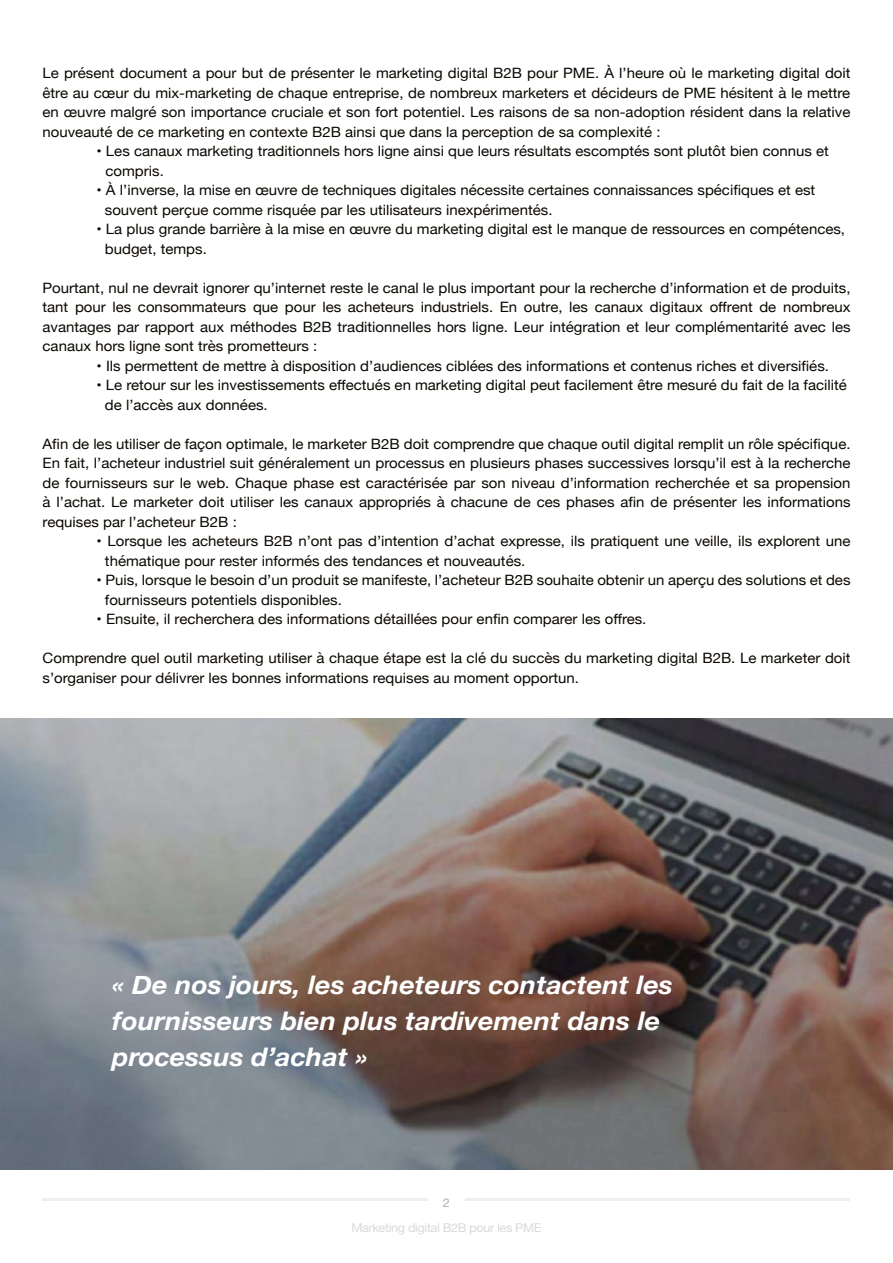
<style>
.page{position:relative;width:893px;height:1263px;background:#fff}
.page>*{position:absolute;margin:0;border:0;box-sizing:border-box;transform-origin:0 0}
.t1{font:italic 700 25.65px/36px "Helvetica Neue";color:#fff;scale:1.05 1}
.t2{font:14.25px/19.5px "Helvetica Neue";color:#0b0700;scale:1.05 1}
.t3{font:12.15px "Helvetica Neue";letter-spacing:-.03em;color:#dadada;scale:1.05 1}
.t4{font:12.15px "Helvetica Neue";color:#b3b2b2;scale:1.05 1}
</style>
<div class="page">
<hr style="left:43px;top:1198px;width:807px;height:3px;background:#eee">
<div style="left:428px;top:1190px;width:37px;height:19px;background:#fff"></div>
<img style="left:0;top:719px;width:893px;height:450px">
<p class="t2" style="left:43px;top:64px;width:771px;text-align:justify">Le présent document a pour but de présenter le marketing digital B2B pour PME. À l’heure où le marketing digital doit être au cœur du mix-marketing de chaque entreprise, de nombreux marketers et décideurs de PME hésitent à le mettre en œuvre malgré son importance cruciale et son fort potentiel. Les raisons de sa non-adoption résident dans la relative nouveauté de ce marketing en contexte B2B ainsi que dans la perception de sa complexité :</p>
<p class="t2" style="left:106px;top:142px;width:690px;text-indent:-9px">• Les canaux marketing traditionnels hors ligne ainsi que leurs résultats escomptés sont plutôt bien connus et compris.</p>
<p class="t2" style="left:105px;top:181px;width:678px;text-indent:-8px">• À l’inverse, la mise en œuvre de techniques digitales nécessite certaines connaissances spécifiques et est souvent perçue comme risquée par les utilisateurs inexpérimentés.</p>
<p class="t2" style="left:105px;top:220px;width:706px;text-indent:-8px">• La plus grande barrière à la mise en œuvre du marketing digital est le manque de ressources en compétences, budget, temps.</p>
<p class="t2" style="left:43px;top:279px;width:771px;text-align:justify">Pourtant, nul ne devrait ignorer qu’internet reste le canal le plus important pour la recherche d’information et de produits, tant pour les consommateurs que pour les acheteurs industriels. En outre, les canaux digitaux offrent de nombreux avantages par rapport aux méthodes B2B traditionnelles hors ligne. Leur intégration et leur complémentarité avec les canaux hors ligne sont très prometteurs :</p>
<p class="t2" style="left:97px;top:356px;width:699px">• Ils permettent de mettre à disposition d’audiences ciblées des informations et contenus riches et diversifiés.</p>
<p class="t2" style="left:105px;top:376px;width:708px;text-indent:-8px">• Le retour sur les investissements effectués en marketing digital peut facilement être mesuré du fait de la facilité de l’accès aux données.</p>
<p class="t2" style="left:43px;top:434px;width:771px;text-align:justify">Afin de les utiliser de façon optimale, le marketer B2B doit comprendre que chaque outil digital remplit un rôle spécifique.<br>En fait, l’acheteur industriel suit généralement un processus en plusieurs phases successives lorsqu’il est à la recherche de fournisseurs sur le web. Chaque phase est caractérisée par son niveau d’information recherchée et sa propension à l’achat. Le marketer doit utiliser les canaux appropriés à chacune de ces phases afin de présenter les informations requises par l’acheteur B2B :</p>
<p class="t2" style="left:105px;top:532px;width:712px;text-indent:-8px">• Lorsque les acheteurs B2B n’ont pas d’intention d’achat expresse, ils pratiquent une veille, ils explorent une thématique pour rester informés des tendances et nouveautés.</p>
<p class="t2" style="left:105px;top:571px;width:712px;text-indent:-8px">• Puis, lorsque le besoin d’un produit se manifeste, l’acheteur B2B souhaite obtenir un aperçu des solutions et des fournisseurs potentiels disponibles.</p>
<p class="t2" style="left:97px;top:610px;width:525px">• Ensuite, il recherchera des informations détaillées pour enfin comparer les offres.</p>
<p class="t2" style="left:43px;top:649px;width:771px">Comprendre quel outil marketing utiliser à chaque étape est la clé du succès du marketing digital B2B. Le marketer doit s’organiser pour délivrer les bonnes informations requises au moment opportun.</p>
<h1 class="t1" style="left:112px;top:967px;width:535px">« De nos jours, les acheteurs contactent les fournisseurs bien plus tardivement dans le processus d’achat »</h1>
<p class="t4" style="left:443px;top:1193px;width:8px">2</p>
<p class="t3" style="left:351px;top:1219px;width:183px">Marketing digital B2B pour les PME</p>
</div>
